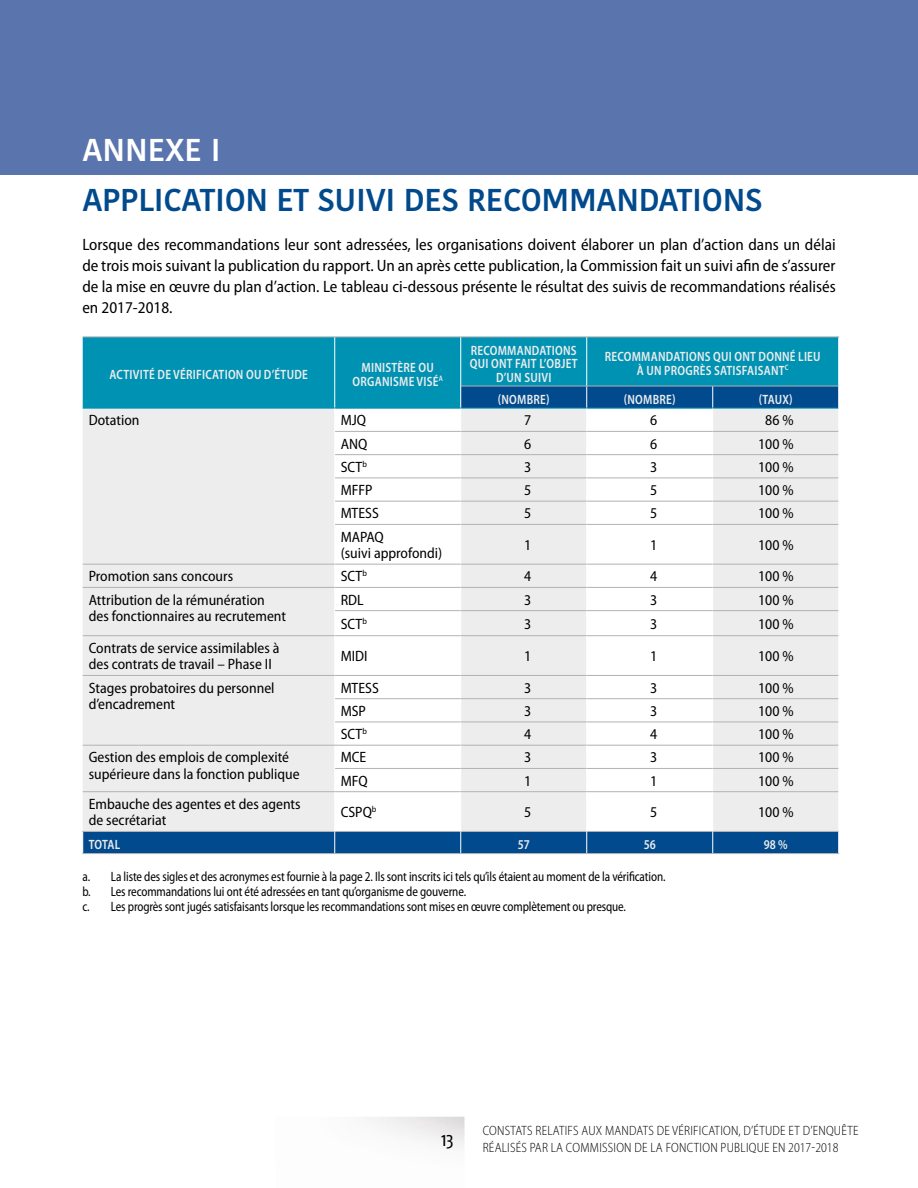
<style>
.page{position:relative;width:918px;height:1188px;background:#fff}
.page>*{position:absolute;margin:0;border:0;box-sizing:border-box;transform-origin:0 0}
.H2-titre_chapitre{font:500 31.5px/49.5px "Kohinoor Devanagari";letter-spacing:-.01em;color:#004a8d}
.t1{font:19.5px "Fago Co";color:#000}
.P-texte-pleine_large{font:semi-condensed 16.5px/21px "Myriad Pro";color:#000;text-align:justify}
.t2{font:semi-condensed 15px/16.5px "Myriad Pro";color:#000}
.t3{font:semi-condensed 13.5px/15px "Myriad Pro";letter-spacing:-.01em;color:#000;scale:.9 1}
.t4{font:600 semi-condensed 13.5px/13.5px "Myriad Pro";letter-spacing:.02em;color:#ededed;text-align:center;scale:.9 1}
.t5{font:300 semi-condensed 13.5px/16.2px "Myriad Pro";letter-spacing:.02em;color:#000;scale:.95 1}
.s1{color:#fff}
</style>
<div class="page">
<img style="left:367px;top:1117px;width:98px;height:30px">
<div style="left:0;top:0;width:918px;height:175px;background:#5a75ad"></div>
<img style="left:82px;top:336px;width:757px;height:518px">
<h2 class="H2-titre_chapitre" style="left:82px;top:125px;width:682px"><span class="s1">ANNEXE I<br></span>APPLICATION ET SUIVI DES RECOMMANDATIONS</h2>
<p class="P-texte-pleine_large" style="left:82px;top:234px;width:755px">Lorsque des recommandations leur sont adressées, les organisations doivent élaborer un plan d’action dans un délai de trois mois suivant la publication du rapport. Un an après cette publication, la Commission fait un suivi afin de s’assurer de la mise en œuvre du plan d’action. Le tableau ci-dessous présente le résultat des suivis de recommandations réalisés en 2017-2018.</p>
<p class="t4" style="left:110px;top:368px;width:222px">ACTIVITÉ DE VÉRIFICATION OU D’ÉTUDE</p>
<p class="t4" style="left:353px;top:361px;width:102px">MINISTÈRE OU<br>ORGANISME VISÉ<sup>A</sup></p>
<p class="t4" style="left:470px;top:343px;width:121px">RECOMMANDATIONS<br>QUI ONT FAIT L’OBJET<br>D’UN SUIVI</p>
<p class="t4" style="left:605px;top:350px;width:241px">RECOMMANDATIONS QUI ONT DONNÉ LIEU<br>À UN PROGRÈS SATISFAISANT<sup>C</sup></p>
<p class="t4" style="left:498px;top:393px;width:59px">(NOMBRE)</p>
<p class="t4" style="left:624px;top:393px;width:59px">(NOMBRE)</p>
<p class="t4" style="left:759px;top:393px;width:39px">(TAUX)</p>
<p class="t2" style="left:89px;top:412px;width:52px">Dotation</p>
<p class="t2" style="left:341px;top:412px;width:27px">MJQ</p>
<p class="t2" style="left:524px;top:412px;width:9px">7</p>
<p class="t2" style="left:650px;top:412px;width:9px">6</p>
<p class="t2" style="left:765px;top:412px;width:30px">86 %</p>
<p class="t2" style="left:341px;top:436px;width:28px">ANQ</p>
<p class="t2" style="left:524px;top:436px;width:9px">6</p>
<p class="t2" style="left:650px;top:436px;width:9px">6</p>
<p class="t2" style="left:758px;top:436px;width:37px">100 %</p>
<p class="t2" style="left:341px;top:459px;width:28px">SCT<sup>b</sup></p>
<p class="t2" style="left:524px;top:459px;width:9px">3</p>
<p class="t2" style="left:650px;top:459px;width:9px">3</p>
<p class="t2" style="left:758px;top:459px;width:37px">100 %</p>
<p class="t2" style="left:341px;top:482px;width:33px">MFFP</p>
<p class="t2" style="left:524px;top:482px;width:9px">5</p>
<p class="t2" style="left:650px;top:482px;width:9px">5</p>
<p class="t2" style="left:758px;top:482px;width:37px">100 %</p>
<p class="t2" style="left:341px;top:505px;width:40px">MTESS</p>
<p class="t2" style="left:524px;top:505px;width:9px">5</p>
<p class="t2" style="left:650px;top:505px;width:9px">5</p>
<p class="t2" style="left:758px;top:505px;width:37px">100 %</p>
<p class="t2" style="left:341px;top:529px;width:103px">MAPAQ<br>(suivi approfondi)</p>
<p class="t2" style="left:524px;top:537px;width:9px">1</p>
<p class="t2" style="left:650px;top:537px;width:9px">1</p>
<p class="t2" style="left:758px;top:537px;width:37px">100 %</p>
<p class="t2" style="left:89px;top:568px;width:146px">Promotion sans concours</p>
<p class="t2" style="left:341px;top:568px;width:28px">SCT<sup>b</sup></p>
<p class="t2" style="left:524px;top:568px;width:9px">4</p>
<p class="t2" style="left:650px;top:568px;width:9px">4</p>
<p class="t2" style="left:758px;top:568px;width:37px">100 %</p>
<p class="t2" style="left:89px;top:592px;width:199px">Attribution de la rémunération des fonctionnaires au recrutement</p>
<p class="t2" style="left:341px;top:592px;width:24px">RDL</p>
<p class="t2" style="left:524px;top:592px;width:9px">3</p>
<p class="t2" style="left:650px;top:592px;width:9px">3</p>
<p class="t2" style="left:758px;top:592px;width:37px">100 %</p>
<p class="t2" style="left:341px;top:616px;width:28px">SCT<sup>b</sup></p>
<p class="t2" style="left:524px;top:616px;width:9px">3</p>
<p class="t2" style="left:650px;top:616px;width:9px">3</p>
<p class="t2" style="left:758px;top:616px;width:37px">100 %</p>
<p class="t2" style="left:89px;top:640px;width:192px">Contrats de service assimilables à des contrats de travail – Phase II</p>
<p class="t2" style="left:341px;top:648px;width:28px">MIDI</p>
<p class="t2" style="left:524px;top:648px;width:9px">1</p>
<p class="t2" style="left:650px;top:648px;width:9px">1</p>
<p class="t2" style="left:758px;top:648px;width:37px">100 %</p>
<p class="t2" style="left:89px;top:680px;width:187px">Stages probatoires du personnel d’encadrement</p>
<p class="t2" style="left:341px;top:680px;width:40px">MTESS</p>
<p class="t2" style="left:524px;top:680px;width:9px">3</p>
<p class="t2" style="left:650px;top:680px;width:9px">3</p>
<p class="t2" style="left:758px;top:680px;width:37px">100 %</p>
<p class="t2" style="left:341px;top:703px;width:27px">MSP</p>
<p class="t2" style="left:524px;top:703px;width:9px">3</p>
<p class="t2" style="left:650px;top:703px;width:9px">3</p>
<p class="t2" style="left:758px;top:703px;width:37px">100 %</p>
<p class="t2" style="left:341px;top:726px;width:28px">SCT<sup>b</sup></p>
<p class="t2" style="left:524px;top:726px;width:9px">4</p>
<p class="t2" style="left:650px;top:726px;width:9px">4</p>
<p class="t2" style="left:758px;top:726px;width:37px">100 %</p>
<p class="t2" style="left:89px;top:750px;width:212px">Gestion des emplois de complexité supérieure dans la fonction publique</p>
<p class="t2" style="left:341px;top:750px;width:27px">MCE</p>
<p class="t2" style="left:524px;top:750px;width:9px">3</p>
<p class="t2" style="left:650px;top:750px;width:9px">3</p>
<p class="t2" style="left:758px;top:750px;width:37px">100 %</p>
<p class="t2" style="left:341px;top:773px;width:29px">MFQ</p>
<p class="t2" style="left:524px;top:773px;width:9px">1</p>
<p class="t2" style="left:650px;top:773px;width:9px">1</p>
<p class="t2" style="left:758px;top:773px;width:37px">100 %</p>
<p class="t2" style="left:89px;top:796px;width:213px">Embauche des agentes et des agents de secrétariat</p>
<p class="t2" style="left:341px;top:804px;width:37px">CSPQ<sup>b</sup></p>
<p class="t2" style="left:524px;top:804px;width:9px">5</p>
<p class="t2" style="left:650px;top:804px;width:9px">5</p>
<p class="t2" style="left:758px;top:804px;width:37px">100 %</p>
<p class="t4" style="left:89px;top:838px;width:37px">TOTAL</p>
<p class="t4" style="left:518px;top:838px;width:15px">57</p>
<p class="t4" style="left:644px;top:838px;width:15px">56</p>
<p class="t4" style="left:764px;top:838px;width:28px">98 %</p>
<p class="t3" style="left:82px;top:869px;width:649px">a. La liste des sigles et des acronymes est fournie à la page 2. Ils sont inscrits ici tels qu’ils étaient au moment de la vérification. b. Les recommandations lui ont été adressées en tant qu’organisme de gouverne.<br>c. Les progrès sont jugés satisfaisants lorsque les recommandations sont mises en œuvre complètement ou presque.</p>
<h2 class="t1" style="left:441px;top:1129px;width:14px">13</h2>
<p class="t5" style="left:483px;top:1123px;width:397px">CONSTATS RELATIFS AUX MANDATS DE VÉRIFICATION, D’ÉTUDE ET D’ENQUÊTE<br>RÉALISÉS PAR LA COMMISSION DE LA FONCTION PUBLIQUE EN 2017-2018</p>
</div>
